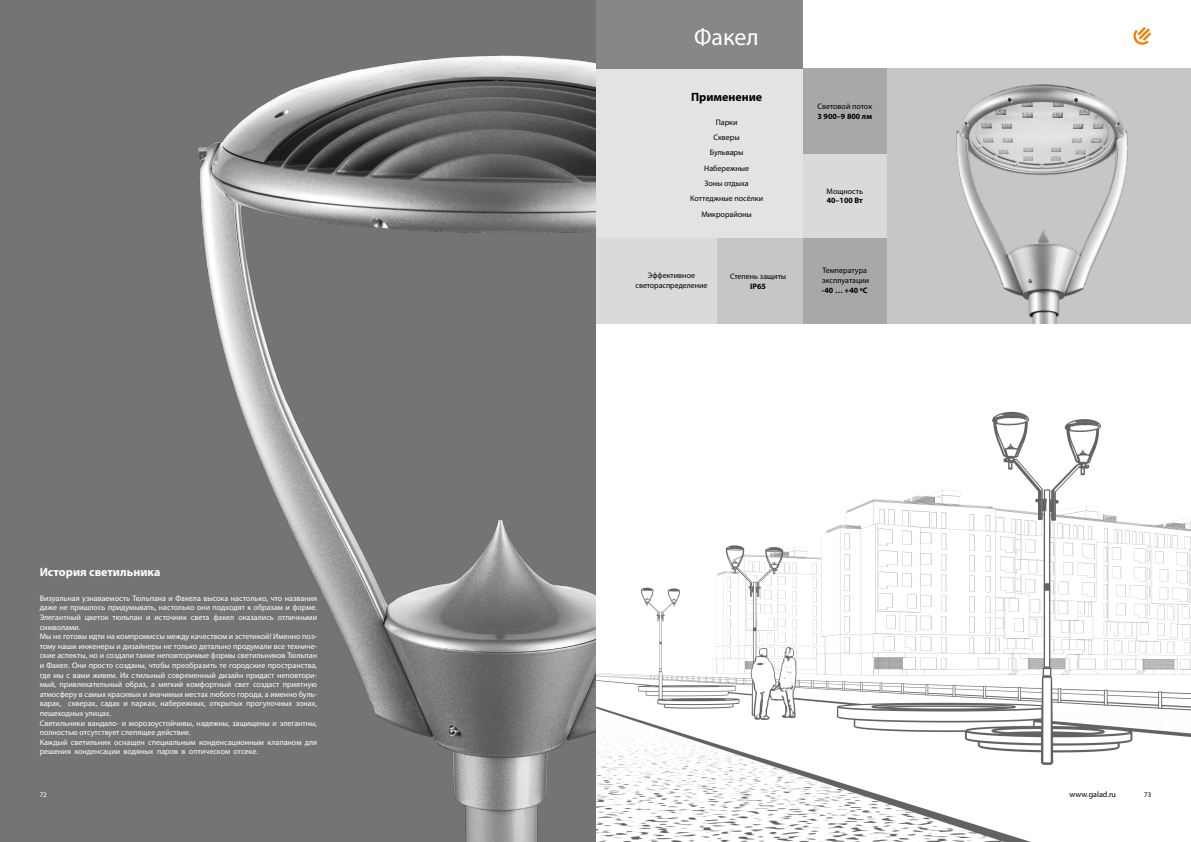
<style>
.page{position:relative;width:1191px;height:842px;background:#fff}
.page>*{position:absolute;margin:0;border:0;box-sizing:border-box;transform-origin:0 0}
.t1{font:24px "Myriad Pro";color:#fff}
.t2{font:700 12px "Myriad Pro";color:#fff}
.t3{font:700 12px "Myriad Pro";color:#000}
.t4{font:8px/9.6px "Myriad Pro";color:#fff}
.t5{font:8px/15.3px "Myriad Pro";color:#000;text-align:center}
.t6{font:700 8px "Myriad Pro";color:#000}
.t7{font:7px "Myriad Pro";color:#fff}
.t8{font:7px "Myriad Pro";color:#000}
</style>
<div class="page">
<img style="left:595px;top:323px;width:596px;height:519px">
<div style="left:802px;top:153px;width:85px;height:85px;background:#dadada"></div>
<div style="left:802px;top:68px;width:85px;height:85px;background:#a8a8a7"></div>
<div style="left:595px;top:68px;width:207px;height:170px;background:#e3e3e3"></div>
<div style="left:802px;top:238px;width:85px;height:85px;background:#a8a8a7"></div>
<div style="left:595px;top:238px;width:122px;height:85px;background:#dadada"></div>
<div style="left:717px;top:238px;width:85px;height:85px;background:#c6c6c6"></div>
<div style="left:595px;top:0;width:207px;height:68px;background:#878787"></div>
<div style="left:887px;top:68px;width:304px;height:255px;background:#c6c6c6"></div>
<img style="left:956px;top:84px;width:172px;height:239px">
<div style="left:0;top:0;width:595px;height:842px;background:#757474"></div>
<img style="left:198px;top:55px;width:397px;height:787px">
<svg style="left:1133px;top:27px;width:18px;height:18px"></svg>
<h1 class="t1" style="left:694px;top:22px;width:66px">Факел</h1>
<h2 class="t3" style="left:691px;top:89px;width:73px">Применение</h2>
<p class="t5" style="left:690px;top:114px;width:74px">Парки<br>Скверы<br>Бульвары<br>Набережные<br>Зоны отдыха<br>Коттеджные посёлки<br>Микрорайоны</p>
<p class="t5" style="left:635px;top:271px;width:73px;line-height:9.6px">Эффективное светораспределение</p>
<p class="t5" style="left:730px;top:269px;width:58px">Степень защиты</p>
<p class="t6" style="left:750px;top:281px;width:17px">IP65</p>
<p class="t5" style="left:817px;top:99px;width:56px">Световой поток</p>
<p class="t6" style="left:817px;top:111px;width:56px">3 900–9 800 лм</p>
<p class="t5" style="left:826px;top:183px;width:38px">Мощность</p>
<p class="t6" style="left:826px;top:195px;width:38px">40–100 Вт</p>
<p class="t5" style="left:822px;top:266px;width:49px;line-height:9.6px;text-align:left">Температура эксплуатации</p>
<p class="t6" style="left:822px;top:285px;width:47px">-40 … +40 ºС</p>
<h2 class="t2" style="left:40px;top:564px;width:122px">История светильника</h2>
<p class="t4" style="left:40px;top:593px;width:279px">Визуальная узнаваемость Тюльпана и Факела высока настолько, что названия даже не пришлось придумывать, настолько они подходят к образам и форме.<br>Элегантный цветок тюльпан и источник света факел оказались отличными символами.<br>Мы не готовы идти на компромиссы между качеством и эстетикой! Именно поэ&shy;тому наши инженеры и дизайнеры не только детально продумали все техниче&shy;ские аспекты, но и создали такие неповторимые формы светильников Тюльпан и Факел. Они просто созданы, чтобы преобразить те городские пространства, где мы с вами живем. Их стильный современный дизайн придаст неповтори&shy;мый, привлекательный образ, а мягкий комфортный свет создаст приятную атмосферу в самых красивых и значимых местах любого города, а именно буль&shy;варах, скверах, садах и парках, набережных, открытых прогулочных зонах, пешеходных улицах.<br>Светильники вандало- и морозоустойчивы, надежны, защищены и элегантны, полностью отсутствует слепящее действие.<br>Каждый светильник оснащен специальным конденсационным клапаном для решения конденсации водяных паров в оптическом отсеке.</p>
<p class="t7" style="left:40px;top:790px;width:9px">72</p>
<p class="t5" style="left:1069px;top:787px;width:48px">www.galad.ru</p>
<p class="t8" style="left:1144px;top:790px;width:9px">73</p>
</div>
